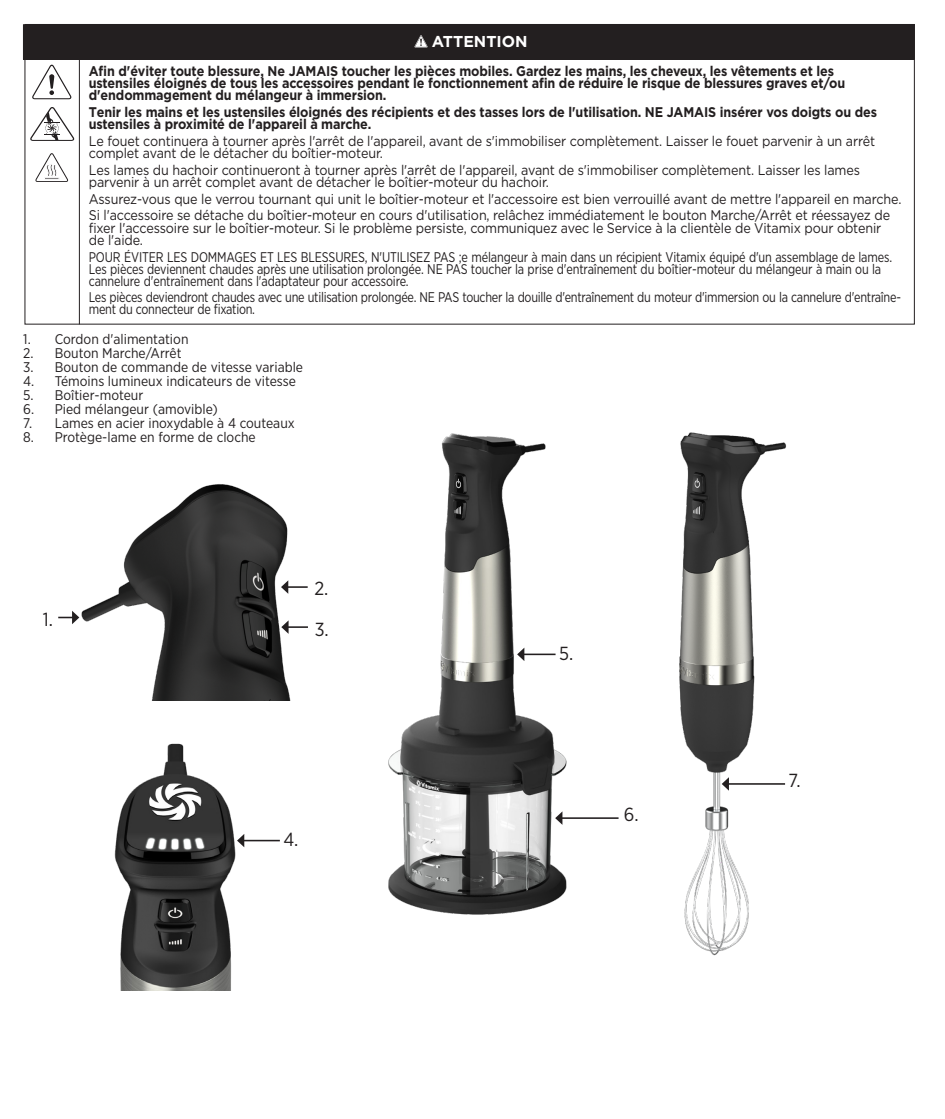
<style>
.page{position:relative;width:945px;height:1119px;background:#fff}
.page>*{position:absolute;margin:0;border:0;box-sizing:border-box;transform-origin:0 0}
.t1{font:18.9px "Gotham Narrow";color:#231f20}
.Subhead_copy{font:700 15.75px "Gotham";color:#fff}
.Paragraph_copy{font:14px/12.2px "Gotham";letter-spacing:-.01em;color:#231f20;scale:.9 1}
.t2{font:14px/12.2px "Gotham Narrow";letter-spacing:-.01em;color:#231f20;scale:.9 1}
.Subhead_copy-2{font:700 14px/12.2px "Gotham";letter-spacing:-.01em;color:#231f20;scale:.9 1}
.t3{font:14px "Gotham Narrow";letter-spacing:-.01em;color:#231f20}
</style>
<div class="page">
<div style="left:23px;top:25px;width:891px;height:34px;background:#231f20"></div>
<svg style="left:414px;top:35px;width:14px;height:12px"></svg>
<hr style="left:79px;top:24px;width:1px;height:300px;background:#231f20">
<svg style="left:32px;top:64px;width:40px;height:35px"></svg>
<svg style="left:30px;top:107px;width:45px;height:34px"></svg>
<img style="left:79px;top:484px;width:134px;height:216px">
<svg style="left:58px;top:611px;width:21px;height:13px"></svg>
<img style="left:114px;top:743px;width:117px;height:247px">
<img style="left:213px;top:484px;width:207px;height:453px">
<img style="left:420px;top:432px;width:366px;height:524px">
<hr style="left:728px;top:783px;width:57px;height:1px;background:#231f20">
<svg style="left:722px;top:777px;width:7px;height:13px"></svg>
<svg style="left:35px;top:153px;width:33px;height:29px"></svg>
<p class="Subhead_copy" style="left:432px;top:31px;width:97px">ATTENTION</p>
<p class="Subhead_copy-2" style="left:89px;top:65px;width:842px">Afin d'éviter toute blessure, Ne JAMAIS toucher les pièces mobiles. Gardez les mains, les cheveux, les vêtements et les ustensiles éloignés de tous les accessoires pendant le fonctionnement afin de réduire le risque de blessures graves et/ou d'endommagement du mélangeur à immersion.</p>
<p class="Subhead_copy-2" style="left:89px;top:106px;width:877px">Tenir les mains et les ustensiles éloignés des récipients et des tasses lors de l'utilisation. NE JAMAIS insérer vos doigts ou des ustensiles à proximité de l'appareil à marche.</p>
<p class="Paragraph_copy" style="left:89px;top:134px;width:875px">Le fouet continuera à tourner après l'arrêt de l'appareil, avant de s'immobiliser complètement. Laisser le fouet parvenir à un arrêt complet avant de le détacher du boîtier-moteur.</p>
<p class="Paragraph_copy" style="left:89px;top:163px;width:858px">Les lames du hachoir continueront à tourner après l'arrêt de l'appareil, avant de s'immobiliser complètement. Laisser les lames parvenir à un arrêt complet avant de détacher le boîtier-moteur du hachoir.</p>
<p class="Paragraph_copy" style="left:89px;top:192px;width:904px">Assurez-vous que le verrou tournant qui unit le boîtier-moteur et l'accessoire est bien verrouillé avant de mettre l'appareil en marche.</p>
<p class="Paragraph_copy" style="left:89px;top:209px;width:892px">Si l'accessoire se détache du boîtier-moteur en cours d'utilisation, relâchez immédiatement le bouton Marche/Arrêt et réessayez de fixer l'accessoire sur le boîtier-moteur. Si le problème persiste, communiquez avec le Service à la clientèle de Vitamix pour obtenir de l'aide.</p>
<p class="t2" style="left:89px;top:250px;width:894px">POUR ÉVITER LES DOMMAGES ET LES BLESSURES, N'UTILISEZ PAS ;e mélangeur à main dans un récipient Vitamix équipé d'un assemblage de lames.</p>
<p class="t2" style="left:89px;top:262px;width:882px">Les pièces deviennent chaudes après une utilisation prolongée. NE PAS toucher la prise d'entraînement du boîtier-moteur du mélangeur à main ou la cannelure d'entraînement dans l'adaptateur pour accessoire.</p>
<p class="t2" style="left:89px;top:290px;width:904px">Les pièces deviendront chaudes avec une utilisation prolongée. NE PAS toucher la douille d'entraînement du moteur d'immersion ou la cannelure d'entraîne&shy;ment du connecteur de fixation.</p>
<p class="t3" style="left:23px;top:331px;width:167px">1. Cordon d'alimentation</p>
<p class="t3" style="left:23px;top:345px;width:160px">2. Bouton Marche/Arrêt</p>
<p class="t3" style="left:23px;top:359px;width:281px">3. Bouton de commande de vitesse variable</p>
<p class="t3" style="left:23px;top:373px;width:274px">4. Témoins lumineux indicateurs de vitesse</p>
<p class="t3" style="left:23px;top:387px;width:122px">5. Boîtier-moteur</p>
<p class="t3" style="left:23px;top:401px;width:196px">6. Pied mélangeur (amovible)</p>
<p class="t3" style="left:23px;top:415px;width:273px">7. Lames en acier inoxydable à 4 couteaux</p>
<p class="t3" style="left:23px;top:429px;width:234px">8. Protège-lame en forme de cloche</p>
<p class="t1" style="left:43px;top:607px;width:12px">1.</p>
<p class="t1" style="left:314px;top:577px;width:16px">2.</p>
<p class="t1" style="left:315px;top:617px;width:16px">3.</p>
<p class="t1" style="left:283px;top:827px;width:17px">4.</p>
<p class="t1" style="left:559px;top:641px;width:16px">5.</p>
<p class="t1" style="left:624px;top:802px;width:16px">6.</p>
<p class="t1" style="left:789px;top:768px;width:14px">7.</p>
</div>
